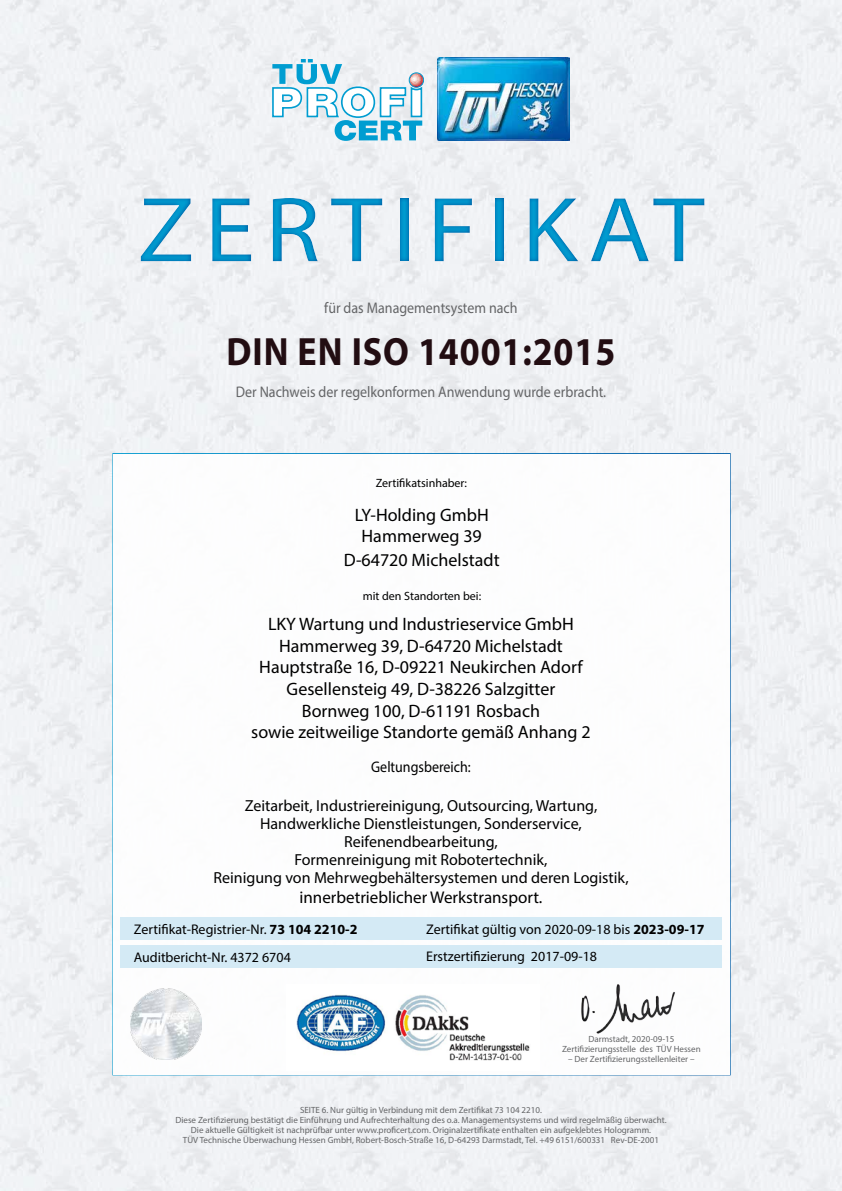
<style>
.page{position:relative;width:842px;height:1191px;background:#fff}
.page>*{position:absolute;margin:0;border:0;box-sizing:border-box;transform-origin:0 0}
.t1{font:93px "Myriad Pro";letter-spacing:.1em;color:#009dd1;scale:1.1 1}
.t2{font:700 39.6px "Myriad Pro";letter-spacing:.025em;color:#220d12;scale:.91 1}
.t3{font:18px/21.6px "Myriad Pro";color:#000;text-align:center}
.t4{font:17px "Myriad Pro";color:#000}
.t5{font:16px/18px "Myriad Pro";color:#000;text-align:center}
.t6{font:15.4px "Myriad Pro";color:#646567;scale:.91 1}
.t7{font:15.4px "Myriad Pro";color:#000;scale:.91 1}
.t8{font:14px/28.1px "Myriad Pro";color:#000}
.t9{font:12px "Myriad Pro";color:#000}
.t10{font:9px/10px "Myriad Pro";color:#646567;text-align:center}
.s1{font-weight:700}
</style>
<div class="page">
<img style="left:0;top:0;width:842px;height:1191px">
<img style="left:437px;top:57px;width:132px;height:83px">
<svg style="left:272px;top:59px;width:152px;height:82px"></svg>
<div style="left:112px;top:453px;width:619px;height:622px;background:#fff;border:2px solid #fff"></div>
<img style="left:296px;top:995px;width:234px;height:66px">
<img style="left:749px;top:906px;width:78px;height:54px">
<img style="left:736px;top:795px;width:97px;height:40px">
<img style="left:737px;top:681px;width:95px;height:34px">
<img style="left:738px;top:576px;width:93px;height:35px">
<img style="left:737px;top:479px;width:91px;height:36px">
<img style="left:581px;top:984px;width:94px;height:50px">
<div style="left:120px;top:945px;width:602px;height:23px;background:#d0e8f4"></div>
<div style="left:121px;top:917px;width:601px;height:22px;background:#d0e8f4"></div>
<div style="left:0;top:172px;width:842px;height:114px;background:#0062ac;opacity:.75"></div>
<img style="left:130px;top:988px;width:71px;height:71px">
<h1 class="t1" style="left:138px;top:173px;width:517px">ZERTIFIKAT</h1>
<h3 class="t6" style="left:324px;top:298px;width:214px">für das Managementsystem nach</h3>
<h2 class="t2" style="left:227px;top:326px;width:429px">DIN EN ISO 14001:2015</h2>
<h3 class="t6" style="left:236px;top:382px;width:408px">Der Nachweis der regelkonformen Anwendung wurde erbracht.</h3>
<h3 class="t9" style="left:376px;top:475px;width:93px">Zertifikatsinhaber:</h3>
<h3 class="t3" style="left:355px;top:503px;width:136px">LY-Holding GmbH<br>Hammerweg 39</h3>
<h3 class="t3" style="left:344px;top:549px;width:157px">D-64720 Michelstadt</h3>
<h3 class="t9" style="left:363px;top:589px;width:120px">mit den Standorten bei:</h3>
<h3 class="t3" style="left:251px;top:613px;width:341px">LKY Wartung und Industrieservice GmbH Hammerweg 39, D-64720 Michelstadt Hauptstraße 16, D-09221 Neukirchen Adorf Gesellensteig 49, D-38226 Salzgitter Bornweg 100, D-61191 Rosbach<br>sowie zeitweilige Standorte gemäß Anhang 2</h3>
<h3 class="t7" style="left:371px;top:757px;width:111px">Geltungsbereich:</h3>
<p class="t5" style="left:213px;top:796px;width:417px">Zeitarbeit, Industriereinigung, Outsourcing, Wartung, Handwerkliche Dienstleistungen, Sonderservice, Reifenendbearbeitung,<br>Formenreinigung mit Robotertechnik,<br>Reinigung von Mehrwegbehältersystemen und deren Logistik,</p>
<h3 class="t4" style="left:299px;top:886px;width:244px">innerbetrieblicher Werkstransport.</h3>
<h3 class="t8" style="left:134px;top:915px;width:225px">Zertifikat-Registrier-Nr. <span class="s1">73 104 2210-2<br></span>Auditbericht-Nr. 4372 6704</h3>
<h3 class="t8" style="left:426px;top:915px;width:280px">Zertifikat gültig von 2020-09-18 bis <span class="s1">2023-09-17</span></h3>
<h3 class="t8" style="left:426px;top:942px;width:172px">Erstzertifizierung 2017-09-18</h3>
<p class="t10" style="left:562px;top:1034px;width:140px">Darmstadt, 2020-09-15<br>Zertifizierungsstelle des TÜV Hessen</p>
<p class="t10" style="left:568px;top:1054px;width:128px">– Der Zertifizierungsstellenleiter –</p>
<p class="t10" style="left:175px;top:1105px;width:493px">SEITE 6. Nur gültig in Verbindung mit dem Zertifikat 73 104 2210.<br>Diese Zertifizierung bestätigt die Einführung und Aufrechterhaltung des o.a. Managementsystems und wird regelmäßig überwacht.<br>Die aktuelle Gültigkeit ist nachprüfbar unter www.proficert.com. Originalzertifikate enthalten ein aufgeklebtes Hologramm.<br>TÜV Technische Überwachung Hessen GmbH, Robert-Bosch-Straße 16, D-64293 Darmstadt, Tel. +49 6151/600331 Rev-DE-2001</p>
</div>
